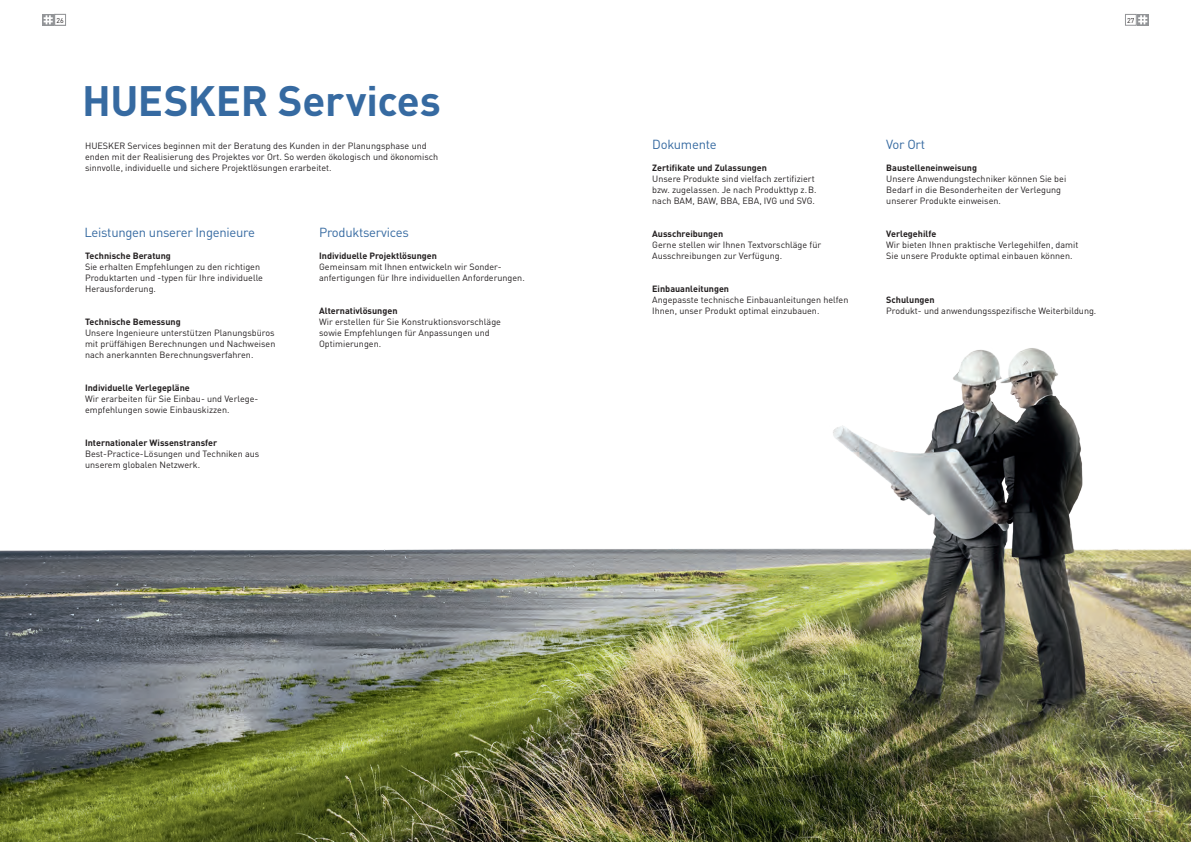
<style>
.page{position:relative;width:1191px;height:842px;background:#fff}
.page>*{position:absolute;margin:0;border:0;box-sizing:border-box;transform-origin:0 0}
.t1{font:700 42px "DIN Pro";letter-spacing:-.015em;color:#366aa1}
.t2{font:13px "DIN Pro";letter-spacing:-.02em;color:#366aa1}
.t3{font:9px/11px "DIN Pro";color:#231f20}
.t4{font:700 9px "DIN Pro";color:#231f20}
.t5{font:7px "DIN Pro";color:#231f20}
.t6{font:700 7px "DIN Pro";color:#231f20}
</style>
<div class="page">
<img style="left:0;top:348px;width:1191px;height:494px">
<svg style="left:43px;top:14px;width:11px;height:12px"></svg>
<svg style="left:44px;top:15px;width:9px;height:9px"></svg>
<div style="left:54px;top:14px;width:12px;height:12px;border:1px solid #939598"></div>
<svg style="left:1137px;top:14px;width:11px;height:12px"></svg>
<svg style="left:1138px;top:15px;width:9px;height:9px"></svg>
<div style="left:1125px;top:14px;width:11px;height:12px;border:1px solid #939598"></div>
<p class="t5" style="left:56px;top:15px;width:9px">26</p>
<p class="t5" style="left:1127px;top:15px;width:9px">27</p>
<p class="t6" style="left:56px;top:15px;width:9px">10</p>
<h1 class="t1" style="left:82px;top:68px;width:360px">HUESKER Services</h1>
<p class="t3" style="left:85px;top:140px;width:355px">HUESKER Services beginnen mit der Beratung des Kunden in der Planungsphase und enden mit der Realisierung des Projektes vor Ort. So werden ökologisch und ökonomisch sinnvolle, individuelle und sichere Projektlösungen erarbeitet.</p>
<h2 class="t2" style="left:84px;top:222px;width:172px">Leistungen unserer Ingenieure</h2>
<p class="t4" style="left:85px;top:249px;width:87px">Technische Beratung</p>
<p class="t3" style="left:85px;top:261px;width:179px">Sie erhalten Empfehlungen zu den richtigen<br>Produktarten und -typen für Ihre individuelle<br>Herausforderung.</p>
<p class="t4" style="left:85px;top:315px;width:97px">Technische Bemessung</p>
<p class="t3" style="left:85px;top:327px;width:192px;text-align:justify">Unsere Ingenieure unterstützen Planungsbüros mit prüffähigen Berechnungen und Nachweisen nach anerkannten Berechnungsverfahren.</p>
<p class="t4" style="left:85px;top:381px;width:106px">Individuelle Verlegepläne</p>
<p class="t3" style="left:85px;top:393px;width:175px">Wir erarbeiten für Sie Einbau- und Verlege&shy;empfehlungen sowie Einbauskizzen.</p>
<p class="t4" style="left:85px;top:436px;width:134px">Internationaler Wissenstransfer</p>
<p class="t3" style="left:85px;top:448px;width:176px">Best-Practice-Lösungen und Techniken aus unserem globalen Netzwerk.</p>
<h2 class="t2" style="left:319px;top:222px;width:91px">Produktservices</h2>
<p class="t4" style="left:319px;top:249px;width:119px">Individuelle Projektlösungen</p>
<p class="t3" style="left:319px;top:261px;width:207px">Gemeinsam mit Ihnen entwickeln wir Sonder&shy;anfertigungen für Ihre individuellen Anforderungen.</p>
<p class="t4" style="left:319px;top:304px;width:80px">Alternativlösungen</p>
<p class="t3" style="left:319px;top:316px;width:183px">Wir erstellen für Sie Konstruktionsvorschläge sowie Empfehlungen für Anpassungen und<br>Optimierungen.</p>
<h2 class="t2" style="left:652px;top:134px;width:66px">Dokumente</h2>
<h2 class="t2" style="left:886px;top:134px;width:40px">Vor Ort</h2>
<p class="t4" style="left:652px;top:161px;width:116px">Zertifikate und Zulassungen</p>
<p class="t4" style="left:886px;top:161px;width:92px">Baustelleneinweisung</p>
<p class="t3" style="left:652px;top:173px;width:166px">Unsere Produkte sind vielfach zertifiziert bzw. zugelassen. Je nach Produkttyp z.B. nach BAM, BAW, BBA, EBA, IVG und SVG.</p>
<p class="t4" style="left:652px;top:227px;width:73px">Ausschreibungen</p>
<p class="t3" style="left:652px;top:239px;width:170px">Gerne stellen wir Ihnen Textvorschläge für<br>Ausschreibungen zur Verfügung.</p>
<p class="t4" style="left:652px;top:282px;width:78px">Einbauanleitungen</p>
<p class="t3" style="left:652px;top:294px;width:198px">Angepasste technische Einbauanleitungen helfen<br>Ihnen, unser Produkt optimal einzubauen.</p>
<p class="t3" style="left:886px;top:173px;width:181px">Unsere Anwendungstechniker können Sie bei<br>Bedarf in die Besonderheiten der Verlegung unserer Produkte einweisen.</p>
<p class="t4" style="left:886px;top:227px;width:52px">Verlegehilfe</p>
<p class="t3" style="left:886px;top:239px;width:194px">Wir bieten Ihnen praktische Verlegehilfen, damit<br>Sie unsere Produkte optimal einbauen können.</p>
<p class="t4" style="left:886px;top:293px;width:50px">Schulungen</p>
<p class="t3" style="left:886px;top:305px;width:212px">Produkt- und anwendungsspezifische Weiterbildung.</p>
</div>
